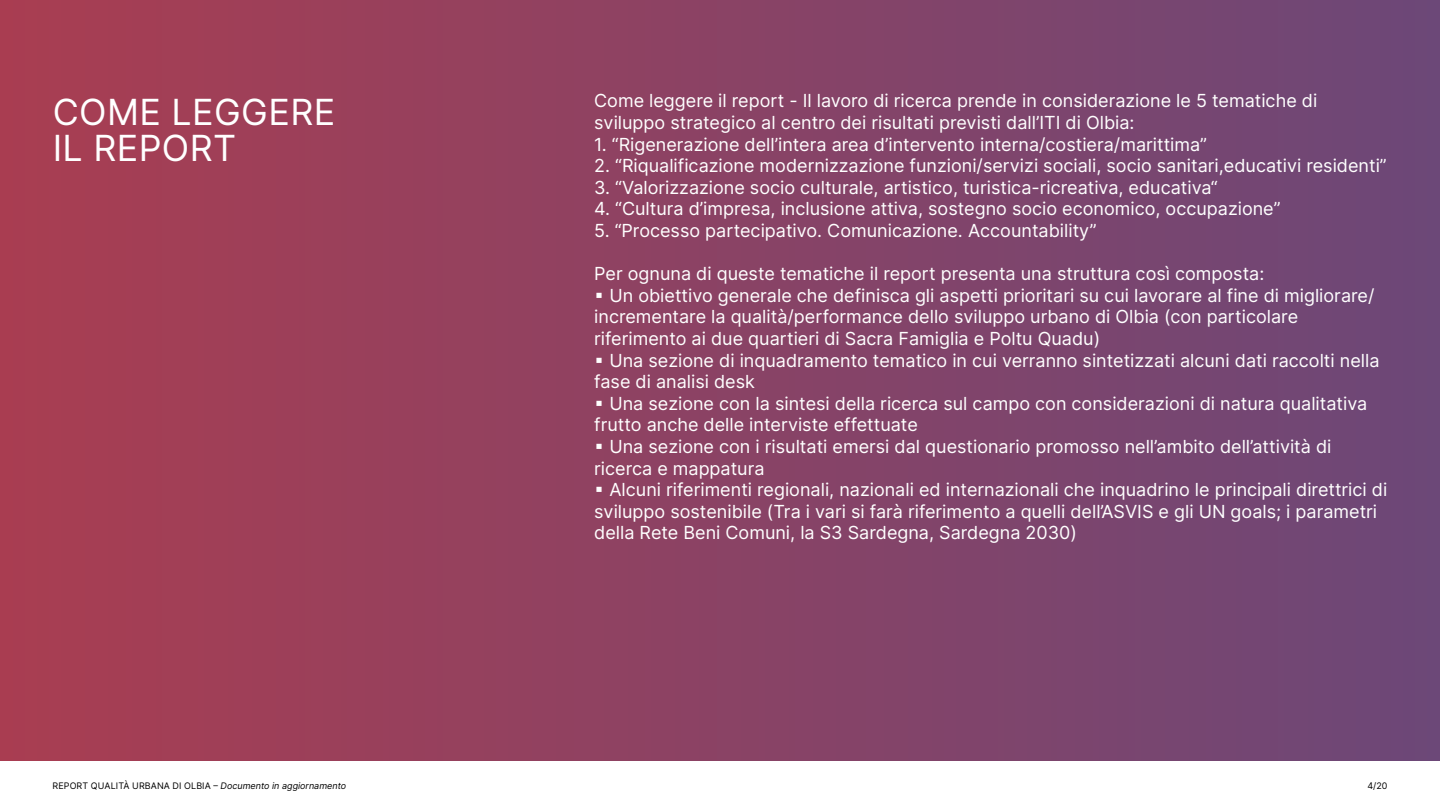
<style>
.page{position:relative;width:1440px;height:810px;background:#fff}
.page>*{position:absolute;margin:0;border:0;box-sizing:border-box;transform-origin:0 0}
.t1{font:36px/36px "Inter";letter-spacing:.01em;color:#fff}
.t2{font:18px/21.6px "Inter";color:#fff}
.t3{font:9px "Inter";color:#000}
</style>
<div class="page">
<div style="left:0;top:0;width:1440px;height:760px;background:linear-gradient(to right,#a93d51,#6c4878)"></div>
<h1 class="t1" style="left:53px;top:93px;width:284px">COME LEGGERE<br>IL REPORT</h1>
<p class="t2" style="left:594px;top:90px;width:725px">Come leggere il report - Il lavoro di ricerca prende in considerazione le 5 tematiche di sviluppo strategico al centro dei risultati previsti dall’ITI di Olbia:</p>
<p class="t2" style="left:594px;top:133px;width:614px">1. “Rigenerazione dell’intera area d’intervento interna/costiera/marittima”</p>
<p class="t2" style="left:594px;top:154px;width:794px">2. “Riqualificazione modernizzazione funzioni/servizi sociali, socio sanitari,educativi residenti”</p>
<p class="t2" style="left:594px;top:176px;width:625px">3. “Valorizzazione socio culturale, artistico, turistica-ricreativa, educativa“</p>
<p class="t2" style="left:594px;top:198px;width:688px">4. “Cultura d’impresa, inclusione attiva, sostegno socio economico, occupazione”</p>
<p class="t2" style="left:594px;top:219px;width:504px">5. “Processo partecipativo. Comunicazione. Accountability”</p>
<p class="t2" style="left:594px;top:262px;width:672px">Per ognuna di queste tematiche il report presenta una struttura così composta:</p>
<p class="t2" style="left:594px;top:284px;width:782px">▪ Un obiettivo generale che definisca gli aspetti prioritari su cui lavorare al fine di migliorare/ incrementare la qualità/performance dello sviluppo urbano di Olbia (con particolare riferimento ai due quartieri di Sacra Famiglia e Poltu Quadu)</p>
<p class="t2" style="left:594px;top:349px;width:787px">▪ Una sezione di inquadramento tematico in cui verranno sintetizzati alcuni dati raccolti nella fase di analisi desk</p>
<p class="t2" style="left:594px;top:392px;width:775px">▪ Una sezione con la sintesi della ricerca sul campo con considerazioni di natura qualitativa frutto anche delle interviste effettuate</p>
<p class="t2" style="left:594px;top:435px;width:739px">▪ Una sezione con i risultati emersi dal questionario promosso nell’ambito dell’attività di ricerca e mappatura</p>
<p class="t2" style="left:594px;top:478px;width:795px">▪ Alcuni riferimenti regionali, nazionali ed internazionali che inquadrino le principali direttrici di sviluppo sostenibile (Tra i vari si farà riferimento a quelli dell’ASVIS e gli UN goals; i parametri della Rete Beni Comuni, la S3 Sardegna, Sardegna 2030)</p>
<p class="t3" style="left:53px;top:779px;width:295px">REPORT QUALITÀ URBANA DI OLBIA – Documento in aggiornamento</p>
<p class="t3" style="left:1367px;top:779px;width:22px">4/20</p>
</div>
